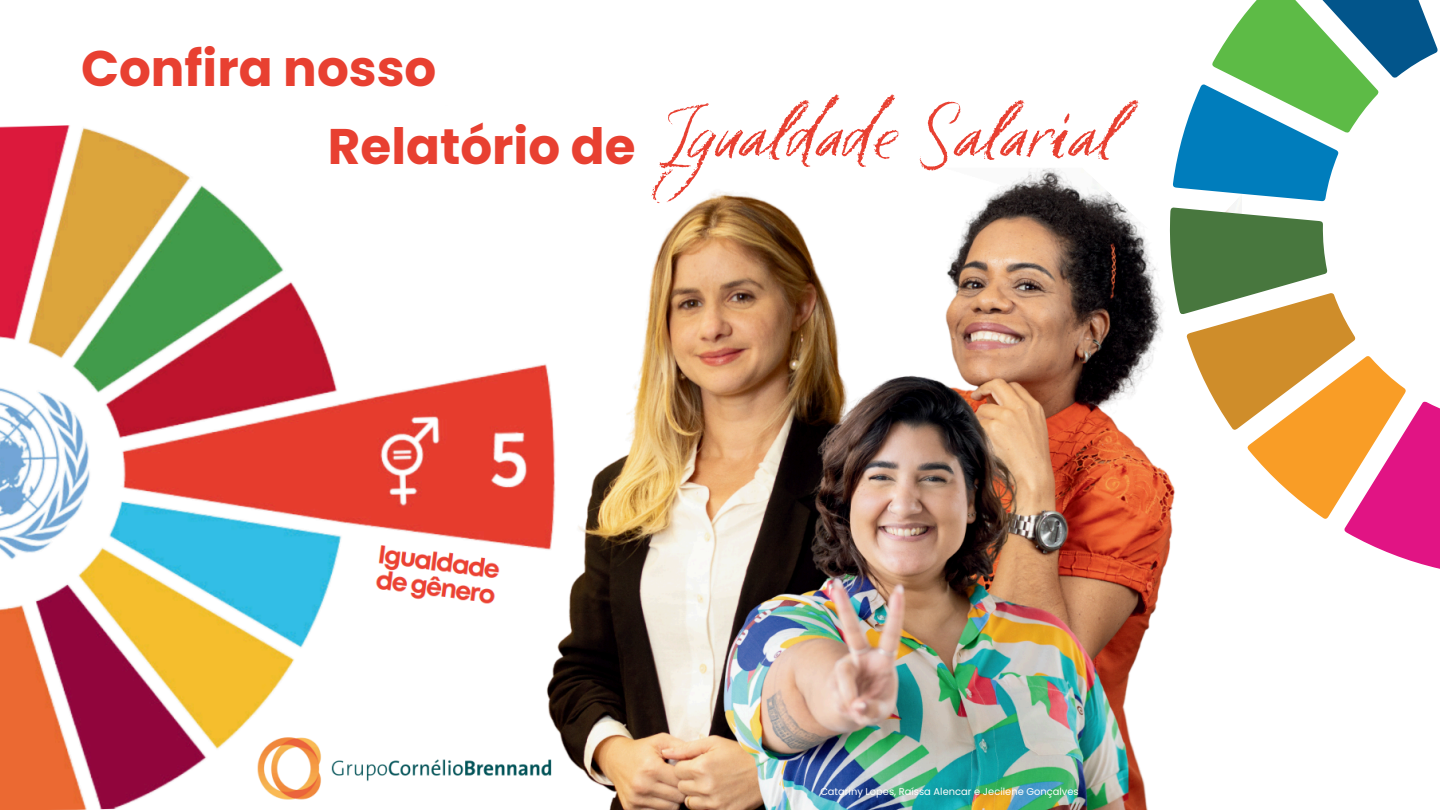
<style>
.page{position:relative;width:1440px;height:810px;background:#fff}
.page>*{position:absolute;margin:0;border:0;box-sizing:border-box;transform-origin:0 0}
.t1{font:70px "Six Hands Chalk";color:#e84031}
.t2{font:700 50px "Poppins";color:#e84031}
.t3{font:9.9px "Poppins";color:#fff}
</style>
<div class="page">
<img style="left:0;top:125px;width:1164px;height:685px">
<svg style="left:808px;top:125px;width:241px;height:43px"></svg>
<svg style="left:1049px;top:0;width:391px;height:569px"></svg>
<p class="t2" style="left:81px;top:33px;width:357px">Confira nosso</p>
<h2 class="t2" style="left:328px;top:111px;width:309px">Relatório de</h2>
<h2 class="t1" style="left:651px;top:92px;width:463px">Igualdade Salarial</h2>
<p class="t3" style="left:820px;top:785px;width:260px">Catariny Lopes, Raíssa Alencar e Jecilene Gonçalves</p>
</div>
